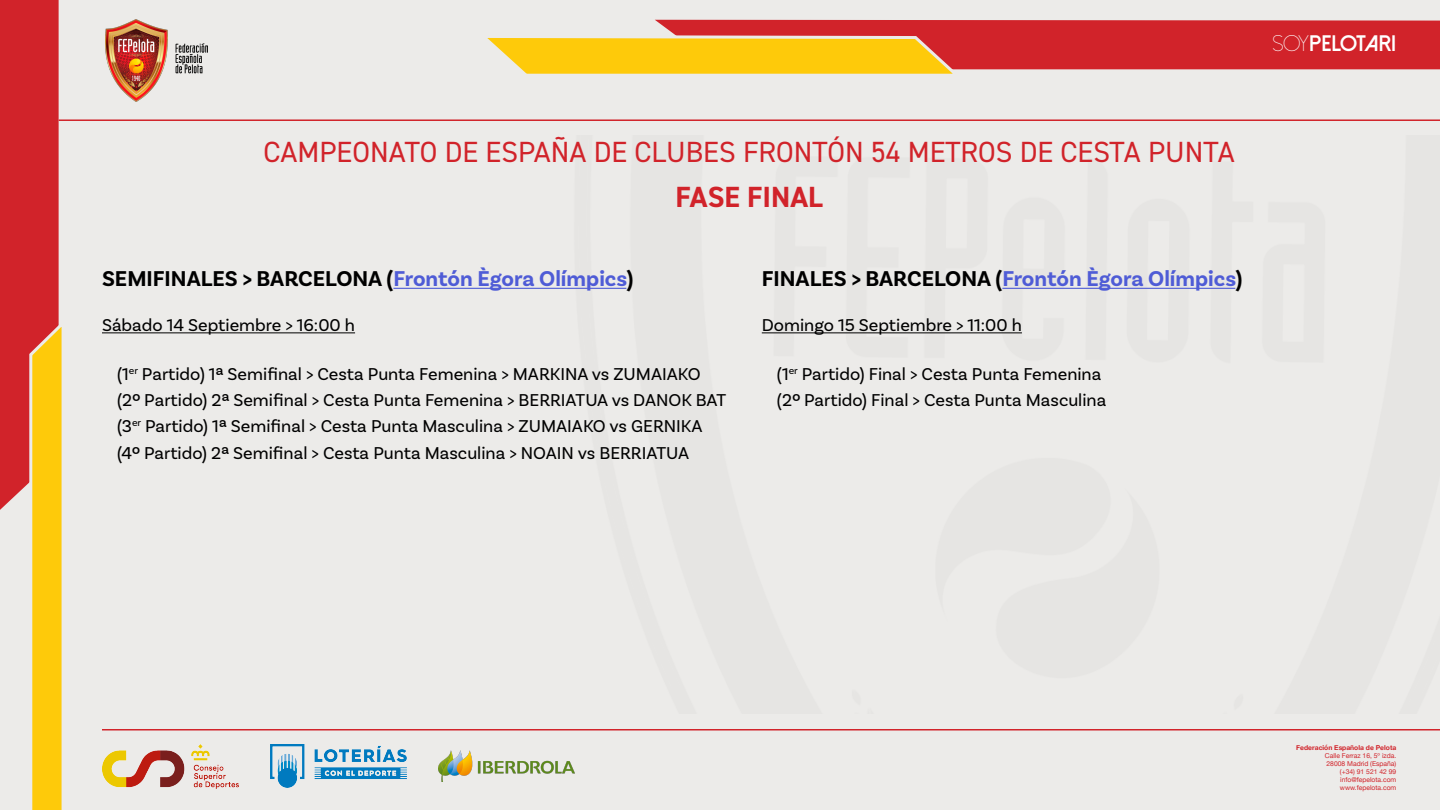
<style>
.page{position:relative;width:1440px;height:810px;background:#ecebe9}
.page>*{position:absolute;margin:0;border:0;box-sizing:border-box;transform-origin:0 0}
.t1{font:29.25px "DIN2014";color:#d1232a}
.t2{font:700 29.25px "DIN2014";color:#d1232a}
.t3{font:700 22.5px "Basic Sans";color:#000}
.t4{font:700 22.5px "Basic Sans";color:#4f5cd6}
.t5{font:800 22.5px "Dolce Vita";color:#fff}
.t6{font:18px "Basic Sans";color:#000}
.t7{font:6.75px "Helvetica Neue";color:#d1232a}
.t8{font:700 6.75px "Helvetica Neue";color:#d1232a}
.s1{font-weight:300}
.s2{color:#4f5cd6}
.s3{color:#000}
</style>
<div class="page">
<img style="left:106px;top:20px;width:102px;height:81px">
<svg style="left:487px;top:20px;width:953px;height:54px;background:#e2703c"></svg>
<hr style="left:59px;top:119px;width:1381px;height:2px;background:#d1232a">
<svg style="left:0;top:0;width:67px;height:810px"></svg>
<hr style="left:102px;top:729px;width:1338px;height:1px;background:#d1232a">
<img style="left:102px;top:745px;width:137px;height:43px">
<img style="left:438px;top:751px;width:137px;height:31px">
<img style="left:270px;top:745px;width:137px;height:43px">
<hr style="left:393px;top:288px;width:233px;height:1px;background:#4f5cd6">
<hr style="left:102px;top:332px;width:253px;height:1px;background:#000">
<hr style="left:1002px;top:288px;width:233px;height:1px;background:#4f5cd6">
<hr style="left:762px;top:332px;width:260px;height:1px;background:#000">
<p class="t5" style="left:1273px;top:32px;width:125px"><span class="s1">SOY</span>PELOTARI</p>
<p class="t1" style="left:264px;top:134px;width:973px">CAMPEONATO DE ESPAÑA DE CLUBES FRONTÓN 54 METROS DE CESTA PUNTA</p>
<p class="t2" style="left:675px;top:178px;width:149px">FASE FINAL</p>
<p class="t3" style="left:102px;top:265px;width:533px">SEMIFINALES &gt; BARCELONA (<span class="s2">Frontón Ègora Olímpics</span>)</p>
<p class="t6" style="left:102px;top:314px;width:255px">Sábado 14 Septiembre &gt; 16:00 h</p>
<p class="t6" style="left:117px;top:363px;width:585px">(1<sup>er</sup> Partido) 1ª Semifinal &gt; Cesta Punta Femenina &gt; MARKINA vs ZUMAIAKO</p>
<p class="t6" style="left:117px;top:389px;width:611px">(2º Partido) 2ª Semifinal &gt; Cesta Punta Femenina &gt; BERRIATUA vs DANOK BAT</p>
<p class="t6" style="left:117px;top:416px;width:587px">(3<sup>er</sup> Partido) 1ª Semifinal &gt; Cesta Punta Masculina &gt; ZUMAIAKO vs GERNIKA</p>
<p class="t6" style="left:117px;top:442px;width:574px">(4º Partido) 2ª Semifinal &gt; Cesta Punta Masculina &gt; NOAIN vs BERRIATUA</p>
<p class="t4" style="left:762px;top:265px;width:482px"><span class="s3">FINALES &gt; BARCELONA (</span>Frontón Ègora Olímpics<span class="s3">)</span></p>
<p class="t6" style="left:762px;top:314px;width:262px">Domingo 15 Septiembre &gt; 11:00 h</p>
<p class="t6" style="left:777px;top:363px;width:326px">(1<sup>er</sup> Partido) Final &gt; Cesta Punta Femenina</p>
<p class="t6" style="left:777px;top:389px;width:331px">(2º Partido) Final &gt; Cesta Punta Masculina</p>
<p class="t8" style="left:1296px;top:742px;width:101px">Federación Española de Pelota</p>
<p class="t7" style="left:1325px;top:751px;width:73px">Calle Ferraz 16, 5º izda.</p>
<p class="t7" style="left:1327px;top:759px;width:71px">28008 Madrid (España)</p>
<p class="t7" style="left:1340px;top:767px;width:58px">(+34) 91 521 42 99</p>
<p class="t7" style="left:1340px;top:775px;width:58px">info@fepelota.com</p>
<p class="t7" style="left:1340px;top:783px;width:58px">www.fepelota.com</p>
</div>
